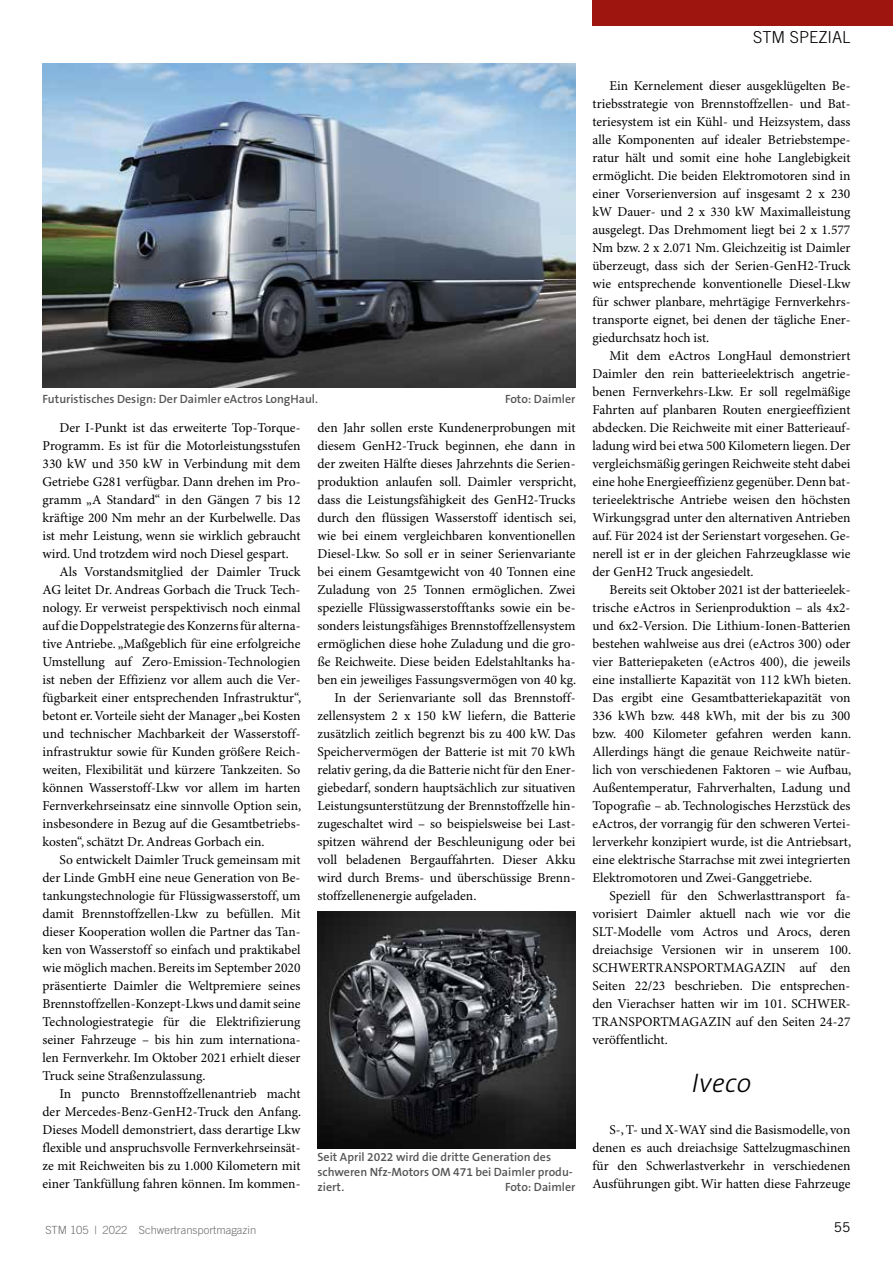
<style>
.page{position:relative;width:893px;height:1263px;background:#fff}
.page>*{position:absolute;margin:0;border:0;box-sizing:border-box;transform-origin:0 0}
.t1{font:italic 300 27px "The Sans B3";letter-spacing:.02em;color:#000}
.t2{font:300 16.5px "Trade Gothic";color:#000}
.t3{font:13.5px/18px "Minion Pro";color:#000;text-align:justify}
.t4{font:13.5px "Trade Gothic";color:#000}
.t5{font:600 12px/15px "The Sans B6";color:#565655}
.t6{font:300 11.25px "Trade Gothic";color:#6e6e6e}
</style>
<div class="page">
<div style="left:592px;top:0;width:301px;height:26px;background:#9e140f"></div>
<img style="left:43px;top:64px;width:532px;height:323px">
<img style="left:317px;top:911px;width:258px;height:237px">
<p class="t5" style="left:43px;top:391px;width:277px">Futuristisches Design: Der Daimler eActros LongHaul.</p>
<p class="t5" style="left:505px;top:391px;width:72px">Foto: Daimler</p>
<p class="t3" style="left:60px;top:419px;width:242px">Der I-Punkt ist das erweiterte Top-Torque-</p>
<p class="t3" style="left:43px;top:437px;width:259px">Programm. Es ist für die Motorleistungsstufen</p>
<p class="t3" style="left:43px;top:455px;width:259px">330 kW und 350 kW in Verbindung mit dem</p>
<p class="t3" style="left:43px;top:473px;width:259px">Getriebe G281 verfügbar. Dann drehen im Pro-</p>
<p class="t3" style="left:43px;top:491px;width:259px">gramm „A Standard“ in den Gängen 7 bis 12</p>
<p class="t3" style="left:43px;top:509px;width:259px">kräftige 200 Nm mehr an der Kurbelwelle. Das</p>
<p class="t3" style="left:43px;top:527px;width:259px">ist mehr Leistung, wenn sie wirklich gebraucht</p>
<p class="t3" style="left:43px;top:545px;width:248px">wird. Und trotzdem wird noch Diesel gespart.</p>
<p class="t3" style="left:60px;top:563px;width:242px">Als Vorstandsmitglied der Daimler Truck</p>
<p class="t3" style="left:43px;top:581px;width:259px">AG leitet Dr. Andreas Gorbach die Truck Tech-</p>
<p class="t3" style="left:43px;top:599px;width:259px">nology. Er verweist perspektivisch noch einmal</p>
<p class="t3" style="left:43px;top:617px;width:259px">auf die Doppelstrategie des Konzerns für alterna-</p>
<p class="t3" style="left:43px;top:635px;width:259px">tive Antriebe. „Maßgeblich für eine erfolgreiche</p>
<p class="t3" style="left:43px;top:653px;width:259px">Umstellung auf Zero-Emission-Technologien</p>
<p class="t3" style="left:43px;top:671px;width:259px">ist neben der Effizienz vor allem auch die Ver-</p>
<p class="t3" style="left:43px;top:689px;width:260px">fügbarkeit einer entsprechenden Infrastruktur“,</p>
<p class="t3" style="left:43px;top:707px;width:259px">betont er. Vorteile sieht der Manager „bei Kosten</p>
<p class="t3" style="left:43px;top:725px;width:259px">und technischer Machbarkeit der Wasserstoff-</p>
<p class="t3" style="left:43px;top:743px;width:259px">infrastruktur sowie für Kunden größere Reich-</p>
<p class="t3" style="left:43px;top:761px;width:259px">weiten, Flexibilität und kürzere Tankzeiten. So</p>
<p class="t3" style="left:43px;top:779px;width:259px">können Wasserstoff-Lkw vor allem im harten</p>
<p class="t3" style="left:43px;top:797px;width:260px">Fernverkehrseinsatz eine sinnvolle Option sein,</p>
<p class="t3" style="left:43px;top:815px;width:259px">insbesondere in Bezug auf die Gesamtbetriebs-</p>
<p class="t3" style="left:43px;top:833px;width:223px">kosten“, schätzt Dr. Andreas Gorbach ein.</p>
<p class="t3" style="left:60px;top:851px;width:242px">So entwickelt Daimler Truck gemeinsam mit</p>
<p class="t3" style="left:43px;top:869px;width:259px">der Linde GmbH eine neue Generation von Be-</p>
<p class="t3" style="left:43px;top:887px;width:259px">tankungstechnologie für Flüssigwasserstoff, um</p>
<p class="t3" style="left:43px;top:905px;width:259px">damit Brennstoffzellen-Lkw zu befüllen. Mit</p>
<p class="t3" style="left:43px;top:923px;width:259px">dieser Kooperation wollen die Partner das Tan-</p>
<p class="t3" style="left:43px;top:941px;width:259px">ken von Wasserstoff so einfach und praktikabel</p>
<p class="t3" style="left:43px;top:959px;width:259px">wie möglich machen. Bereits im September 2020</p>
<p class="t3" style="left:43px;top:977px;width:259px">präsentierte Daimler die Weltpremiere seines</p>
<p class="t3" style="left:43px;top:995px;width:259px">Brennstoffzellen-Konzept-Lkws und damit seine</p>
<p class="t3" style="left:43px;top:1013px;width:259px">Technologiestrategie für die Elektrifizierung</p>
<p class="t3" style="left:43px;top:1031px;width:259px">seiner Fahrzeuge – bis hin zum internationa-</p>
<p class="t3" style="left:43px;top:1049px;width:259px">len Fernverkehr. Im Oktober 2021 erhielt dieser</p>
<p class="t3" style="left:43px;top:1067px;width:164px">Truck seine Straßenzulassung.</p>
<p class="t3" style="left:60px;top:1085px;width:242px">In puncto Brennstoffzellenantrieb macht</p>
<p class="t3" style="left:43px;top:1103px;width:260px">der Mercedes-Benz-GenH2-Truck den Anfang.</p>
<p class="t3" style="left:43px;top:1121px;width:259px">Dieses Modell demonstriert, dass derartige Lkw</p>
<p class="t3" style="left:43px;top:1139px;width:259px">flexible und anspruchsvolle Fernverkehrseinsät-</p>
<p class="t3" style="left:43px;top:1157px;width:259px">ze mit Reichweiten bis zu 1.000 Kilometern mit</p>
<p class="t3" style="left:43px;top:1175px;width:259px">einer Tankfüllung fahren können. Im kommen-</p>
<p class="t3" style="left:317px;top:419px;width:259px">den Jahr sollen erste Kundenerprobungen mit</p>
<p class="t3" style="left:317px;top:437px;width:259px">diesem GenH2-Truck beginnen, ehe dann in</p>
<p class="t3" style="left:317px;top:455px;width:259px">der zweiten Hälfte dieses Jahrzehnts die Serien-</p>
<p class="t3" style="left:317px;top:473px;width:260px">produktion anlaufen soll. Daimler verspricht,</p>
<p class="t3" style="left:317px;top:491px;width:259px">dass die Leistungsfähigkeit des GenH2-Trucks</p>
<p class="t3" style="left:317px;top:509px;width:260px">durch den flüssigen Wasserstoff identisch sei,</p>
<p class="t3" style="left:317px;top:527px;width:259px">wie bei einem vergleichbaren konventionellen</p>
<p class="t3" style="left:317px;top:545px;width:259px">Diesel-Lkw. So soll er in seiner Serienvariante</p>
<p class="t3" style="left:317px;top:563px;width:259px">bei einem Gesamtgewicht von 40 Tonnen eine</p>
<p class="t3" style="left:317px;top:581px;width:259px">Zuladung von 25 Tonnen ermöglichen. Zwei</p>
<p class="t3" style="left:317px;top:599px;width:259px">spezielle Flüssigwasserstofftanks sowie ein be-</p>
<p class="t3" style="left:317px;top:617px;width:259px">sonders leistungsfähiges Brennstoffzellensystem</p>
<p class="t3" style="left:317px;top:635px;width:259px">ermöglichen diese hohe Zuladung und die gro-</p>
<p class="t3" style="left:317px;top:653px;width:259px">ße Reichweite. Diese beiden Edelstahltanks ha-</p>
<p class="t3" style="left:317px;top:671px;width:260px">ben ein jeweiliges Fassungsvermögen von 40 kg.</p>
<p class="t3" style="left:334px;top:689px;width:242px">In der Serienvariante soll das Brennstoff-</p>
<p class="t3" style="left:317px;top:707px;width:259px">zellensystem 2 x 150 kW liefern, die Batterie</p>
<p class="t3" style="left:317px;top:725px;width:259px">zusätzlich zeitlich begrenzt bis zu 400 kW. Das</p>
<p class="t3" style="left:317px;top:743px;width:259px">Speichervermögen der Batterie ist mit 70 kWh</p>
<p class="t3" style="left:317px;top:761px;width:259px">relativ gering, da die Batterie nicht für den Ener-</p>
<p class="t3" style="left:317px;top:779px;width:259px">giebedarf, sondern hauptsächlich zur situativen</p>
<p class="t3" style="left:317px;top:797px;width:259px">Leistungsunterstützung der Brennstoffzelle hin-</p>
<p class="t3" style="left:317px;top:815px;width:259px">zugeschaltet wird – so beispielsweise bei Last-</p>
<p class="t3" style="left:317px;top:833px;width:259px">spitzen während der Beschleunigung oder bei</p>
<p class="t3" style="left:317px;top:851px;width:259px">voll beladenen Bergauffahrten. Dieser Akku</p>
<p class="t3" style="left:317px;top:869px;width:259px">wird durch Brems- und überschüssige Brenn-</p>
<p class="t3" style="left:317px;top:887px;width:160px">stoffzellenenergie aufgeladen.</p>
<p class="t5" style="left:317px;top:1150px;width:257px">Seit April 2022 wird die dritte Generation des schweren Nfz-Motors OM 471 bei Daimler produ&shy;ziert.</p>
<p class="t5" style="left:505px;top:1180px;width:72px">Foto: Daimler</p>
<p class="t2" style="left:753px;top:27px;width:99px">STM SPEZIAL</p>
<p class="t3" style="left:592px;top:77px;width:259px;text-indent:17px">Ein Kernelement dieser ausgeklügelten Be&shy;triebsstrategie von Brennstoffzellen- und Bat&shy;teriesystem ist ein Kühl- und Heizsystem, dass alle Komponenten auf idealer Betriebstempe&shy;ratur hält und somit eine hohe Langlebigkeit ermöglicht. Die beiden Elektromotoren sind in einer Vorserienversion auf insgesamt 2 x 230 kW Dauer- und 2 x 330 kW Maximalleistung ausgelegt. Das Drehmoment liegt bei 2 x 1.577<br>Nm bzw. 2 x 2.071 Nm. Gleichzeitig ist Daimler überzeugt, dass sich der Serien-GenH2-Truck wie entsprechende konventionelle Diesel-Lkw für schwer planbare, mehrtägige Fernverkehrs&shy;transporte eignet, bei denen der tägliche Ener&shy;giedurchsatz hoch ist.</p>
<p class="t3" style="left:592px;top:347px;width:259px;text-indent:17px">Mit dem eActros LongHaul demonstriert Daimler den rein batterieelektrisch angetrie&shy;benen Fernverkehrs-Lkw. Er soll regelmäßige Fahrten auf planbaren Routen energieeffizient abdecken. Die Reichweite mit einer Batterieauf&shy;ladung wird bei etwa 500 Kilometern liegen. Der vergleichsmäßig geringen Reichweite steht dabei eine hohe Energieeffizienz gegenüber. Denn bat&shy;terieelektrische Antriebe weisen den höchsten Wirkungsgrad unter den alternativen Antrieben auf. Für 2024 ist der Serienstart vorgesehen. Ge&shy;nerell ist er in der gleichen Fahrzeugklasse wie der GenH2 Truck angesiedelt.</p>
<p class="t3" style="left:592px;top:581px;width:260px;text-indent:17px">Bereits seit Oktober 2021 ist der batterieelek&shy;trische eActros in Serienproduktion – als 4x2- und 6x2-Version. Die Lithium-Ionen-Batterien bestehen wahlweise aus drei (eActros 300) oder vier Batteriepaketen (eActros 400), die jeweils eine installierte Kapazität von 112 kWh bieten.<br>Das ergibt eine Gesamtbatteriekapazität von 336 kWh bzw. 448 kWh, mit der bis zu 300 bzw. 400 Kilometer gefahren werden kann.<br>Allerdings hängt die genaue Reichweite natür&shy;lich von verschiedenen Faktoren – wie Aufbau, Außentemperatur, Fahrverhalten, Ladung und Topografie – ab. Technologisches Herzstück des eActros, der vorrangig für den schweren Vertei&shy;lerverkehr konzipiert wurde, ist die Antriebsart, eine elektrische Starrachse mit zwei integrierten Elektromotoren und Zwei-Ganggetriebe.</p>
<p class="t3" style="left:592px;top:887px;width:260px;text-indent:17px">Speziell für den Schwerlasttransport fa&shy;vorisiert Daimler aktuell nach wie vor die SLT-Modelle vom Actros und Arocs, deren dreiachsige Versionen wir in unserem 100.<br>SCHWERTRANSPORTMAGAZIN auf den Seiten 22/23 beschrieben. Die entsprechen&shy;den Vierachser hatten wir im 101. SCHWER-TRANSPORTMAGAZIN auf den Seiten 24-27 veröffentlicht.</p>
<h1 class="t1" style="left:692px;top:1069px;width:61px">Iveco</h1>
<p class="t3" style="left:592px;top:1121px;width:259px;text-indent:17px">S-, T- und X-WAY sind die Basismodelle, von denen es auch dreiachsige Sattelzugmaschinen für den Schwerlastverkehr in verschiedenen Ausführungen gibt. Wir hatten diese Fahrzeuge</p>
<p class="t6" style="left:45px;top:1223px;width:212px">STM 105 | 2022 Schwertransportmagazin</p>
<p class="t4" style="left:834px;top:1219px;width:18px">55</p>
</div>
